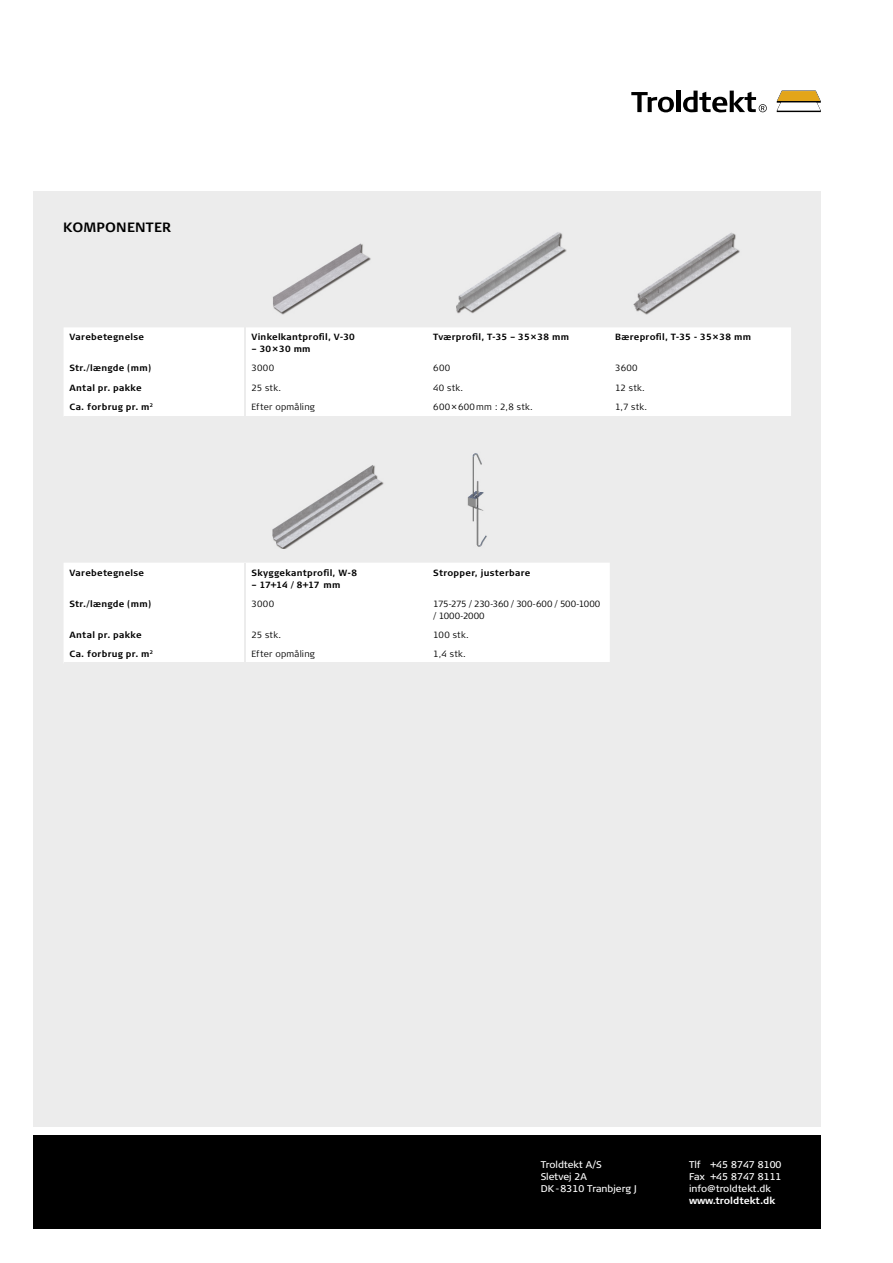
<style>
.page{position:relative;width:893px;height:1263px;background:#fff}
.page>*{position:absolute;margin:0;border:0;box-sizing:border-box;transform-origin:0 0}
.t1{font:700 13.5px "Signa Column";letter-spacing:.02em;color:#000}
.t2{font:9.75px/12px "Signa Column";color:#fff}
.t3{font:700 9.75px "Signa Column";color:#fff}
.t4{font:700 9px "Signa Column";letter-spacing:.03em;color:#000}
.t5{font:300 9px "Signa Column";letter-spacing:.025em;color:#000}
.t6{font:300 9px/12px "Signa Column";letter-spacing:-.025em;color:#000}
</style>
<div class="page">
<div style="left:34px;top:1135px;width:786px;height:94px;background:#000"></div>
<div style="left:34px;top:191px;width:786px;height:936px;background:#ececec"></div>
<svg style="left:776px;top:91px;width:44px;height:21px"></svg>
<svg style="left:631px;top:92px;width:43px;height:20px"></svg>
<hr style="left:676px;top:91px;width:4px;height:21px;background:#000">
<svg style="left:683px;top:91px;width:83px;height:21px"></svg>
<div style="left:64px;top:327px;width:727px;height:89px;background:#fff"></div>
<hr style="left:245px;top:327px;width:1px;height:31px;background:#ececec">
<svg style="left:245px;top:358px;width:1px;height:58px"></svg>
<div style="left:64px;top:563px;width:545px;height:99px;background:#fff"></div>
<hr style="left:245px;top:563px;width:1px;height:31px;background:#ececec">
<hr style="left:245px;top:594px;width:1px;height:31px;background:#ececec">
<svg style="left:245px;top:625px;width:1px;height:37px"></svg>
<img style="left:633px;top:232px;width:107px;height:83px">
<img style="left:456px;top:232px;width:110px;height:82px">
<img style="left:273px;top:243px;width:98px;height:72px">
<img style="left:272px;top:465px;width:112px;height:84px">
<img style="left:467px;top:453px;width:20px;height:94px">
<h1 class="t1" style="left:63px;top:220px;width:110px">KOMPONENTER</h1>
<p class="t4" style="left:70px;top:333px;width:76px">Varebetegnelse</p>
<p class="t4" style="left:251px;top:333px;width:105px">Vinkelkantprofil, V-30</p>
<p class="t4" style="left:251px;top:345px;width:61px">– 30 × 30 mm</p>
<p class="t4" style="left:433px;top:333px;width:137px">Tværprofil, T-35 – 35 × 38 mm</p>
<p class="t4" style="left:615px;top:333px;width:137px">Bæreprofil, T-35 - 35 × 38 mm</p>
<p class="t4" style="left:70px;top:364px;width:83px">Str./længde (mm)</p>
<p class="t5" style="left:251px;top:364px;width:24px">3000</p>
<p class="t5" style="left:433px;top:364px;width:19px">600</p>
<p class="t5" style="left:615px;top:364px;width:24px">3600</p>
<p class="t4" style="left:70px;top:383px;width:74px">Antal pr. pakke</p>
<p class="t5" style="left:251px;top:384px;width:31px">25 stk.</p>
<p class="t5" style="left:433px;top:384px;width:31px">40 stk.</p>
<p class="t5" style="left:615px;top:384px;width:31px">12 stk.</p>
<p class="t4" style="left:70px;top:402px;width:85px">Ca. forbrug pr. m<sup>2</sup></p>
<p class="t5" style="left:251px;top:403px;width:65px">Efter opmåling</p>
<p class="t5" style="left:433px;top:403px;width:101px">600 × 600 mm : 2,8 stk.</p>
<p class="t5" style="left:615px;top:403px;width:34px">1,7 stk.</p>
<p class="t4" style="left:70px;top:568px;width:76px">Varebetegnelse</p>
<p class="t4" style="left:251px;top:568px;width:107px">Skyggekantprofil, W-8</p>
<p class="t4" style="left:251px;top:580px;width:91px">– 17+14 / 8+17 mm</p>
<p class="t4" style="left:433px;top:568px;width:99px">Stropper, justerbare</p>
<p class="t4" style="left:70px;top:599px;width:83px">Str./længde (mm)</p>
<p class="t5" style="left:251px;top:599px;width:24px">3000</p>
<p class="t6" style="left:433px;top:598px;width:168px">175-275 / 230-360 / 300-600 / 500-1000 / 1000-2000</p>
<p class="t4" style="left:70px;top:630px;width:74px">Antal pr. pakke</p>
<p class="t5" style="left:251px;top:630px;width:31px">25 stk.</p>
<p class="t5" style="left:433px;top:630px;width:37px">100 stk.</p>
<p class="t4" style="left:70px;top:649px;width:85px">Ca. forbrug pr. m<sup>2</sup></p>
<p class="t5" style="left:251px;top:650px;width:65px">Efter opmåling</p>
<p class="t5" style="left:433px;top:650px;width:34px">1,4 stk.</p>
<p class="t2" style="left:540px;top:1159px;width:97px">Troldtekt A/S<br>Sletvej 2A<br>DK - 8310 Tranbjerg J</p>
<p class="t2" style="left:689px;top:1159px;width:94px;text-align:justify">Tlf +45 8747 8100<br>Fax +45 8747 8111 info@troldtekt.dk</p>
<p class="t3" style="left:689px;top:1195px;width:88px">www.troldtekt.dk</p>
</div>
